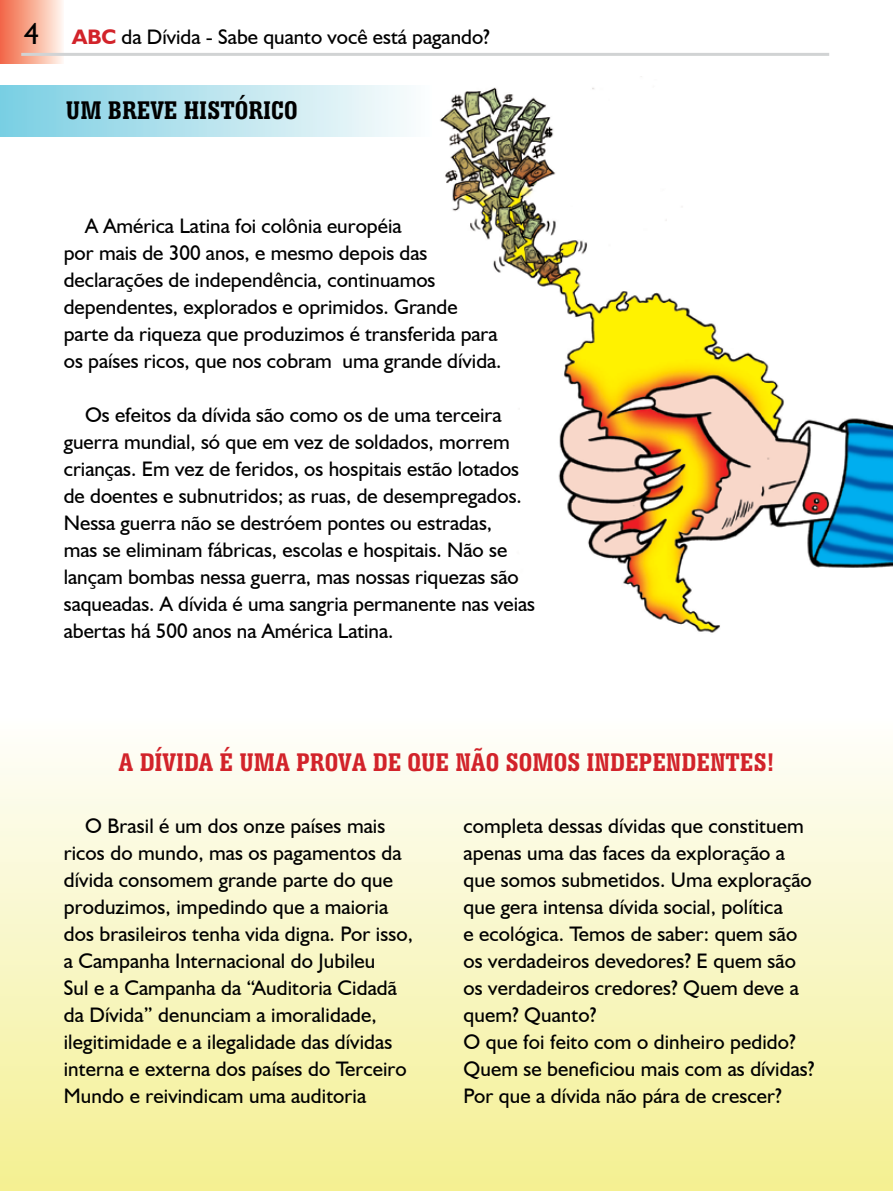
<style>
.page{position:relative;width:893px;height:1191px;background:#fff}
.page>*{position:absolute;margin:0;border:0;box-sizing:border-box;transform-origin:0 0}
.t1{font:700 condensed 27px "Serifa BT";color:#d2232a}
.t2{font:700 condensed 27px "Serifa BT";color:#000}
.t3{font:21px/27px "Humanist 521 BT";letter-spacing:.005em;color:#000}
.s1{font-weight:700;color:#d2232a}
</style>
<div class="page">
<div style="left:0;top:0;width:64px;height:64px;background:linear-gradient(to right,#f26541,#fff5ea)"></div>
<hr style="left:21px;top:53px;width:808px;height:3px;background:#d1d3d4">
<div style="left:0;top:718px;width:893px;height:473px;background:linear-gradient(to bottom,#fefefc,#f4f091)"></div>
<img style="left:440px;top:87px;width:453px;height:546px">
<div style="left:0;top:85px;width:432px;height:51px;background:linear-gradient(to right,#7bcee2,#fcfcfc)"></div>
<p class="t3" style="left:72px;top:23px;width:419px"><span class="s1">ABC</span> da Dívida - Sabe quanto você está pagando?</p>
<p class="t2" style="left:66px;top:94px;width:233px">UM BREVE HISTÓRICO</p>
<p class="t3" style="left:64px;top:212px;width:439px;text-indent:21px">A América Latina foi colônia européia<br>por mais de 300 anos, e mesmo depois das declarações de independência, continuamos dependentes, explorados e oprimidos. Grande parte da riqueza que produzimos é transferida para os países ricos, que nos cobram uma grande dívida.</p>
<p class="t3" style="left:64px;top:401px;width:473px;text-indent:21px">Os efeitos da dívida são como os de uma terceira guerra mundial, só que em vez de soldados, morrem crianças. Em vez de feridos, os hospitais estão lotados de doentes e subnutridos; as ruas, de desempregados.<br>Nessa guerra não se destróem pontes ou estradas,<br>mas se eliminam fábricas, escolas e hospitais. Não se lançam bombas nessa guerra, mas nossas riquezas são saqueadas. A dívida é uma sangria permanente nas veias abertas há 500 anos na América Latina.</p>
<p class="t1" style="left:119px;top:745px;width:657px">A DÍVIDA É UMA PROVA DE QUE NÃO SOMOS INDEPENDENTES!</p>
<p class="t3" style="left:64px;top:811px;width:351px;text-indent:21px">O Brasil é um dos onze países mais ricos do mundo, mas os pagamentos da dívida consomem grande parte do que produzimos, impedindo que a maioria dos brasileiros tenha vida digna. Por isso, a Campanha Internacional do Jubileu<br>Sul e a Campanha da “Auditoria Cidadã da Dívida” denunciam a imoralidade, ilegitimidade e a ilegalidade das dívidas interna e externa dos países do Terceiro Mundo e reivindicam uma auditoria</p>
<p class="t3" style="left:463px;top:811px;width:352px">completa dessas dívidas que constituem apenas uma das faces da exploração a que somos submetidos. Uma exploração que gera intensa dívida social, política<br>e ecológica. Temos de saber: quem são os verdadeiros devedores? E quem são os verdadeiros credores? Quem deve a quem? Quanto?<br>O que foi feito com o dinheiro pedido?<br>Quem se beneficiou mais com as dívidas?<br>Por que a dívida não pára de crescer?</p>
</div>
